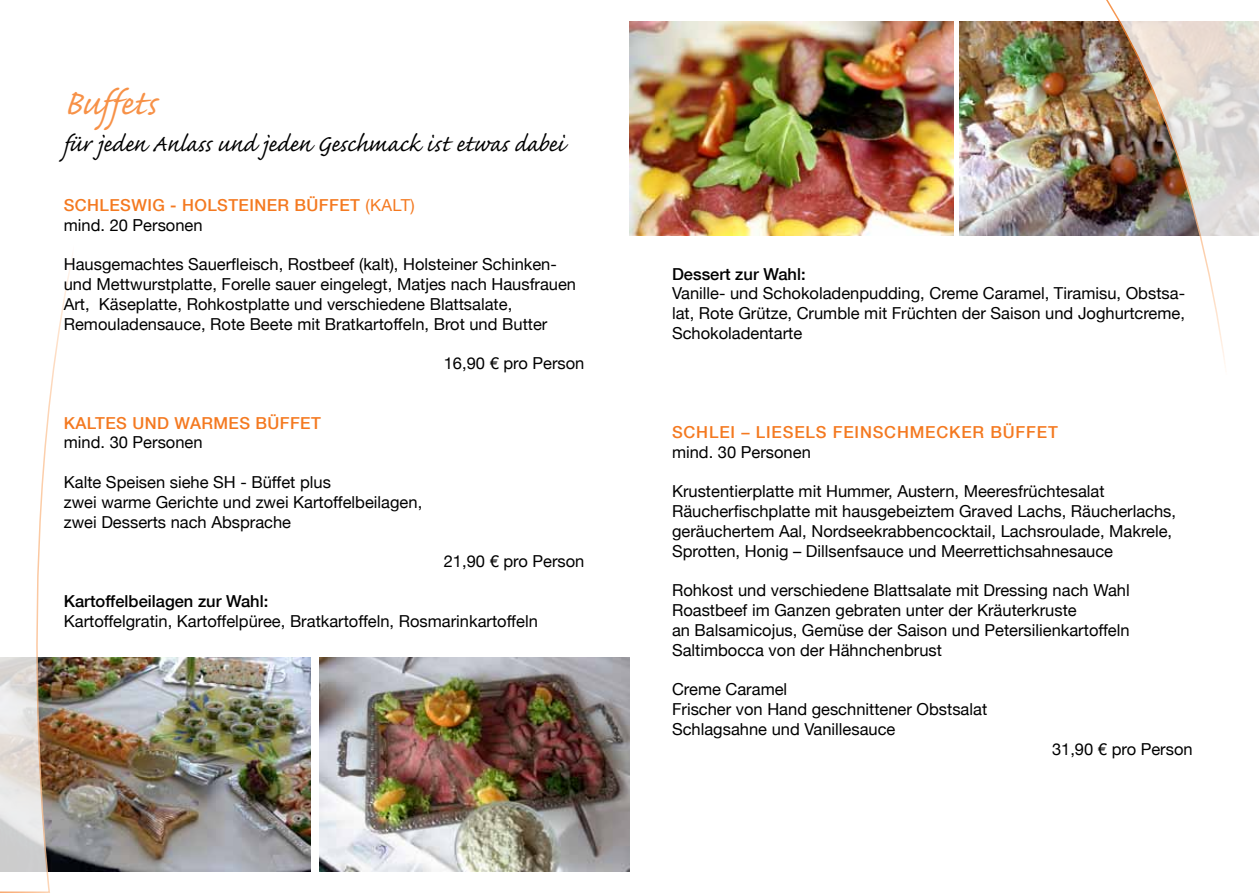
<style>
.page{position:relative;width:1259px;height:893px;background:#fff}
.page>*{position:absolute;margin:0;border:0;box-sizing:border-box;transform-origin:0 0}
.t1{font:45px "Caflisch Script";letter-spacing:.005em;color:#f79147}
.t2{font:30px "Caflisch Script";letter-spacing:-.005em;color:#000}
.t3{font:16.5px/19.8px "Helvetica Neue";color:#000}
.t4{font:500 16.5px "Helvetica Neue";letter-spacing:.025em;color:#f47920}
.t5{font:500 16.5px "Helvetica Neue";color:#000}
.t6{font:16.5px "Helvetica Neue";color:#f47920}
</style>
<div class="page">
<img style="left:193px;top:658px;width:117px;height:214px">
<img style="left:319px;top:658px;width:310px;height:214px">
<img style="left:629px;top:21px;width:325px;height:214px">
<img style="left:959px;top:21px;width:130px;height:214px">
<img style="left:0;top:254px;width:193px;height:639px">
<img style="left:1089px;top:0;width:170px;height:368px">
<h1 class="t1" style="left:64px;top:80px;width:94px">Buffets</h1>
<h2 class="t2" style="left:64px;top:129px;width:502px">für jeden Anlass und jeden Geschmack ist etwas dabei</h2>
<p class="t4" style="left:64px;top:195px;width:36px">SCHLESWIG</p>
<p class="t4" style="left:170px;top:195px;width:36px">- HOLSTEINER</p>
<p class="t4" style="left:295px;top:195px;width:36px">BÜFFET</p>
<p class="t6" style="left:365px;top:195px;width:16px">(kalt</p>
<p class="t6" style="left:410px;top:195px;width:6px">)</p>
<p class="t3" style="left:64px;top:215px;width:140px">mind. 20 Personen</p>
<p class="t3" style="left:64px;top:254px;width:514px">Hausgemachtes Sauerfleisch, Rostbeef (kalt), Holsteiner Schinken&shy;und Mettwurstplatte, Forelle sauer eingelegt, Matjes nach Hausfrauen Art, Käseplatte, Rohkostplatte und verschiedene Blattsalate, Remouladensauce, Rote Beete mit Bratkartoffeln, Brot und Butter</p>
<p class="t3" style="left:444px;top:353px;width:142px">16,90 € pro Person</p>
<p class="t4" style="left:64px;top:413px;width:23px">KALTES</p>
<p class="t4" style="left:132px;top:413px;width:71px">UND WARMES</p>
<p class="t4" style="left:255px;top:413px;width:36px">BÜFFET</p>
<p class="t3" style="left:64px;top:432px;width:140px">mind. 30 Personen</p>
<p class="t3" style="left:64px;top:472px;width:360px">Kalte Speisen siehe SH - Büffet plus<br>zwei warme Gerichte und zwei Kartoffelbeilagen, zwei Desserts nach Absprache</p>
<p class="t3" style="left:444px;top:551px;width:142px">21,90 € pro Person</p>
<p class="t5" style="left:64px;top:591px;width:206px">KARTOFFELBEILAGEN ZUR WAHL:</p>
<p class="t3" style="left:64px;top:611px;width:475px">Kartoffelgratin, Kartoffelpüree, Bratkartoffeln, Rosmarinkartoffeln</p>
<p class="t5" style="left:672px;top:264px;width:135px">DESSERT ZUR WAHL:</p>
<p class="t3" style="left:672px;top:283px;width:514px;text-align:justify">Vanille- und Schokoladenpudding, Creme Caramel, Tiramisu, Obstsa&shy;lat, Rote Grütze, Crumble mit Früchten der Saison und Joghurtcreme, Schokoladentarte</p>
<p class="t4" style="left:672px;top:422px;width:35px">SCHLEI</p>
<p class="t4" style="left:741px;top:422px;width:36px">– LIESELS</p>
<p class="t4" style="left:833px;top:422px;width:22px">FEINS</p>
<p class="t4" style="left:884px;top:422px;width:27px">CHME</p>
<p class="t4" style="left:936px;top:422px;width:25px">CKER</p>
<p class="t4" style="left:990px;top:422px;width:37px">BÜFFET</p>
<p class="t3" style="left:672px;top:442px;width:140px">mind. 30 Personen</p>
<p class="t3" style="left:672px;top:481px;width:505px">Krustentierplatte mit Hummer, Austern, Meeresfrüchtesalat Räucherfischplatte mit hausgebeiztem Graved Lachs, Räucherlachs, geräuchertem Aal, Nordseekrabbencocktail, Lachsroulade, Makrele, Sprotten, Honig – Dillsenfsauce und Meerrettichsahnesauce</p>
<p class="t3" style="left:672px;top:580px;width:459px">Rohkost und verschiedene Blattsalate mit Dressing nach Wahl Roastbeef im Ganzen gebraten unter der Kräuterkruste<br>an Balsamicojus, Gemüse der Saison und Petersilienkartoffeln Saltimbocca von der Hähnchenbrust</p>
<p class="t3" style="left:672px;top:679px;width:317px">Creme Caramel<br>Frischer von Hand geschnittener Obstsalat<br>Schlagsahne und Vanillesauce</p>
<p class="t3" style="left:1052px;top:739px;width:142px">31,90 € pro Person</p>
</div>
